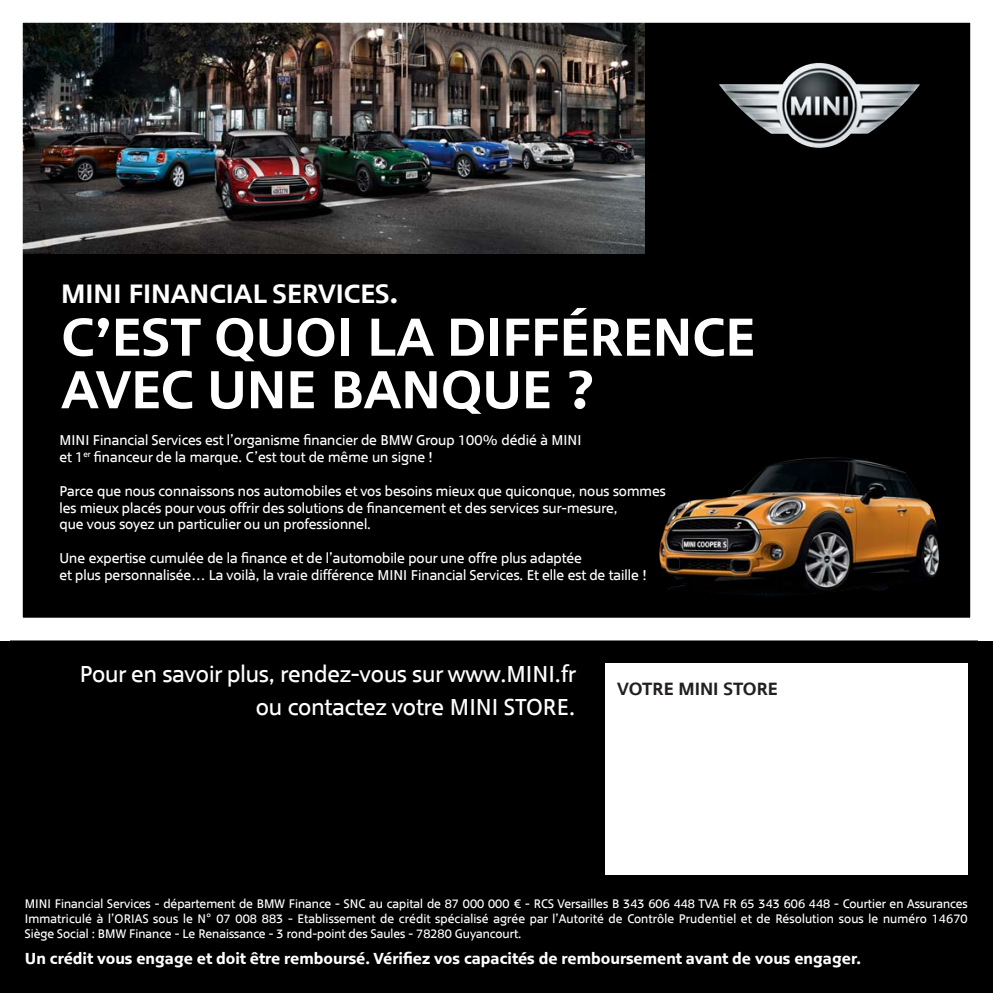
<style>
.page{position:relative;width:993px;height:993px;background:#fff}
.page>*{position:absolute;margin:0;border:0;box-sizing:border-box;transform-origin:0 0}
.t1{font:52.5px/52.5px "MINI Type Headline";color:#fff}
.t2{font:26.25px "MINI Type Headline";color:#fff}
.t3{font:22.75px/33.2px "MINI Type";color:#fff;text-align:right}
.t4{font:17.5px "MINI Type Headline";color:#231f20}
.t5{font:700 15.75px "MINI Type";color:#fff}
.t6{font:14px/16.8px "MINI Type";color:#fff}
.t7{font:12.25px/14.7px "MINI Type";color:#fff;text-align:justify}
</style>
<div class="page">
<div style="left:0;top:0;width:992px;height:992px;background:#000"></div>
<img style="left:719px;top:63px;width:200px;height:85px">
<div style="left:605px;top:663px;width:362px;height:210px;background:#fff"></div>
<img style="left:24px;top:24px;width:620px;height:229px">
<img style="left:659px;top:457px;width:280px;height:139px">
<div style="left:0;top:0;width:992px;height:640px;border:23px solid #fff"></div>
<div style="left:0;top:0;width:9px;height:640px;background:#fff"></div>
<div style="left:0;top:0;width:992px;height:7px;background:#fff"></div>
<h2 class="t2" style="left:61px;top:277px;width:338px">MINI FINANCIAL SERVICES.</h2>
<h1 class="t1" style="left:61px;top:309px;width:695px">C’EST QUOI LA DIFFéRENCE<br>AVEC UNE BANQUE ?</h1>
<p class="t6" style="left:60px;top:432px;width:523px">MINI Financial Services est l’organisme financier de BMW Group 100% dédié à MINI et 1<sup>er</sup> financeur de la marque. C’est tout de même un signe !</p>
<p class="t6" style="left:60px;top:482px;width:607px">Parce que nous connaissons nos automobiles et vos besoins mieux que quiconque, nous sommes les mieux placés pour vous offrir des solutions de financement et des services sur-mesure,<br>que vous soyez un particulier ou un professionnel.</p>
<p class="t6" style="left:60px;top:549px;width:588px">Une expertise cumulée de la finance et de l’automobile pour une offre plus adaptée<br>et plus personnalisée… La voilà, la vraie différence MINI Financial Services. Et elle est de taille !</p>
<h3 class="t3" style="left:80px;top:656px;width:498px">Pour en savoir plus, rendez-vous sur www.MINI.fr ou contactez votre MINI STORE.</h3>
<p class="t4" style="left:617px;top:678px;width:162px">VOTRE MINI STORE</p>
<p class="t7" style="left:25px;top:896px;width:944px">MINI Financial Services - département de BMW Finance - SNC au capital de 87 000 000 € - RCS Versailles B 343 606 448 TVA FR 65 343 606 448 - Courtier en Assurances Immatriculé à l’ORIAS sous le N° 07 008 883 - Etablissement de crédit spécialisé agrée par l’Autorité de Contrôle Prudentiel et de Résolution sous le numéro 14670<br>Siège Social : BMW Finance - Le Renaissance - 3 rond-point des Saules - 78280 Guyancourt.</p>
<p class="t5" style="left:25px;top:948px;width:837px">Un crédit vous engage et doit être remboursé. Vérifiez vos capacités de remboursement avant de vous engager.</p>
</div>
